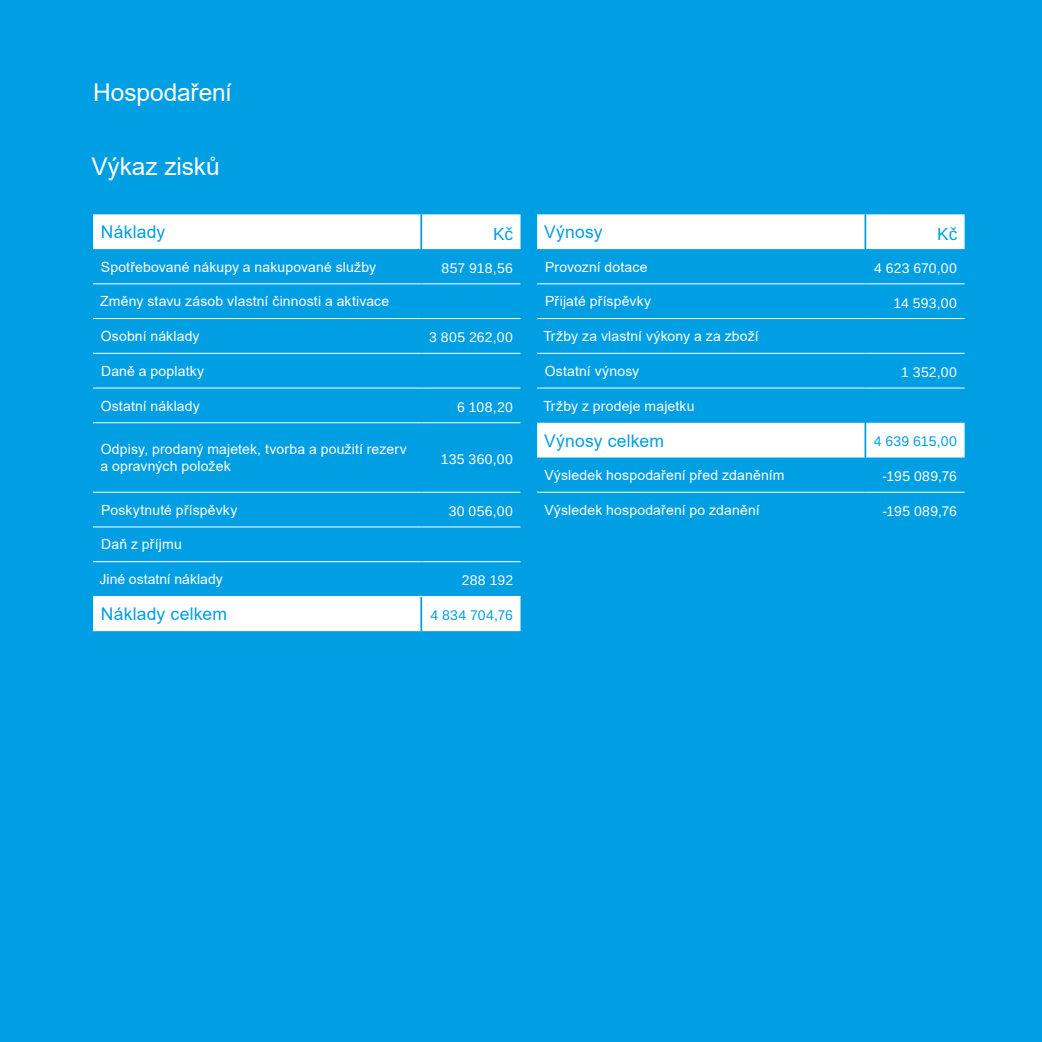
<style>
.page{position:relative;width:1042px;height:1042px;background:#009fe3}
.page>*{position:absolute;margin:0;border:0;box-sizing:border-box;transform-origin:0 0}
.t1{font:24.5px "Arial";letter-spacing:-.005em;color:#fff}
.t2{font:17.5px "Arial";letter-spacing:.01em;color:#009fe3}
.t3{font:17.5px "Arimo";color:#009fe3}
.t4{font:14px/16.8px "Arial";letter-spacing:.01em;color:#fff}
.t5{font:14px "Arimo";letter-spacing:.02em;color:#fff}
.t6{font:14px "Arimo";letter-spacing:.02em;color:#009fe3}
</style>
<div class="page">
<svg style="left:93px;top:214px;width:427px;height:417px"></svg>
<hr style="left:420px;top:214px;width:2px;height:35px;background:#009fe3">
<hr style="left:420px;top:249px;width:2px;height:34px;background:#009fe3">
<hr style="left:420px;top:284px;width:2px;height:34px;background:#009fe3">
<hr style="left:420px;top:319px;width:2px;height:34px;background:#009fe3">
<hr style="left:420px;top:354px;width:2px;height:33px;background:#009fe3">
<hr style="left:420px;top:388px;width:2px;height:34px;background:#009fe3">
<hr style="left:420px;top:423px;width:2px;height:69px;background:#009fe3">
<hr style="left:420px;top:493px;width:2px;height:33px;background:#009fe3">
<hr style="left:420px;top:527px;width:2px;height:34px;background:#009fe3">
<hr style="left:420px;top:562px;width:2px;height:34px;background:#009fe3">
<hr style="left:420px;top:597px;width:2px;height:34px;background:#009fe3">
<hr style="left:93px;top:283px;width:328px;height:1px;background:#fff">
<hr style="left:421px;top:283px;width:99px;height:1px;background:#fff">
<hr style="left:93px;top:318px;width:328px;height:1px;background:#fff">
<hr style="left:421px;top:318px;width:99px;height:1px;background:#fff">
<hr style="left:93px;top:353px;width:328px;height:1px;background:#fff">
<hr style="left:421px;top:353px;width:99px;height:1px;background:#fff">
<hr style="left:93px;top:387px;width:328px;height:1px;background:#fff">
<hr style="left:421px;top:387px;width:99px;height:1px;background:#fff">
<hr style="left:93px;top:422px;width:328px;height:1px;background:#fff">
<hr style="left:421px;top:422px;width:99px;height:1px;background:#fff">
<hr style="left:93px;top:492px;width:328px;height:1px;background:#fff">
<hr style="left:421px;top:492px;width:99px;height:1px;background:#fff">
<hr style="left:93px;top:526px;width:328px;height:1px;background:#fff">
<hr style="left:421px;top:526px;width:99px;height:1px;background:#fff">
<hr style="left:93px;top:561px;width:328px;height:1px;background:#fff">
<hr style="left:421px;top:561px;width:99px;height:1px;background:#fff">
<hr style="left:93px;top:596px;width:328px;height:1px;background:#fff">
<hr style="left:421px;top:596px;width:99px;height:1px;background:#fff">
<svg style="left:537px;top:214px;width:427px;height:243px"></svg>
<hr style="left:864px;top:214px;width:2px;height:35px;background:#009fe3">
<hr style="left:864px;top:249px;width:2px;height:34px;background:#009fe3">
<hr style="left:864px;top:284px;width:2px;height:34px;background:#009fe3">
<hr style="left:864px;top:319px;width:2px;height:34px;background:#009fe3">
<hr style="left:864px;top:354px;width:2px;height:33px;background:#009fe3">
<hr style="left:864px;top:388px;width:2px;height:35px;background:#009fe3">
<hr style="left:864px;top:423px;width:2px;height:34px;background:#009fe3">
<hr style="left:537px;top:283px;width:328px;height:1px;background:#fff">
<hr style="left:865px;top:283px;width:99px;height:1px;background:#fff">
<hr style="left:537px;top:318px;width:328px;height:1px;background:#fff">
<hr style="left:865px;top:318px;width:99px;height:1px;background:#fff">
<hr style="left:537px;top:353px;width:328px;height:1px;background:#fff">
<hr style="left:865px;top:353px;width:99px;height:1px;background:#fff">
<hr style="left:537px;top:387px;width:328px;height:1px;background:#fff">
<hr style="left:865px;top:387px;width:99px;height:1px;background:#fff">
<hr style="left:537px;top:492px;width:328px;height:1px;background:#fff">
<hr style="left:865px;top:492px;width:99px;height:1px;background:#fff">
<h1 class="t1" style="left:93px;top:75px;width:140px">Hospodaření</h1>
<h1 class="t1" style="left:91px;top:150px;width:130px">Výkaz zisků</h1>
<p class="t2" style="left:101px;top:220px;width:66px">Náklady</p>
<p class="t3" style="left:493px;top:221px;width:22px">Kč</p>
<p class="t4" style="left:101px;top:258px;width:277px">Spotřebované nákupy a nakupované služby</p>
<p class="t5" style="left:442px;top:258px;width:73px">857 918,56</p>
<p class="t4" style="left:100px;top:293px;width:291px">Změny stavu zásob vlastní činnosti a aktivace</p>
<p class="t4" style="left:101px;top:328px;width:100px">Osobní náklady</p>
<p class="t5" style="left:429px;top:328px;width:85px">3 805 262,00</p>
<p class="t4" style="left:101px;top:362px;width:105px">Daně a poplatky</p>
<p class="t4" style="left:101px;top:397px;width:100px">Ostatní náklady</p>
<p class="t5" style="left:457px;top:397px;width:57px">6 108,20</p>
<p class="t4" style="left:100px;top:441px;width:308px">Odpisy, prodaný majetek, tvorba a použití rezerv a opravných položek</p>
<p class="t5" style="left:441px;top:449px;width:73px">135 360,00</p>
<p class="t4" style="left:101px;top:501px;width:138px">Poskytnuté příspěvky</p>
<p class="t5" style="left:449px;top:501px;width:66px">30 056,00</p>
<p class="t4" style="left:101px;top:536px;width:82px">Daň z příjmu</p>
<p class="t4" style="left:99px;top:571px;width:125px">Jiné ostatní náklady</p>
<p class="t5" style="left:462px;top:571px;width:53px">288 192</p>
<p class="t2" style="left:101px;top:602px;width:128px">Náklady celkem</p>
<p class="t6" style="left:430px;top:605px;width:84px">4 834 704,76</p>
<p class="t2" style="left:544px;top:220px;width:60px">Výnosy</p>
<p class="t3" style="left:937px;top:221px;width:22px">Kč</p>
<p class="t4" style="left:545px;top:258px;width:104px">Provozní dotace</p>
<p class="t5" style="left:874px;top:258px;width:84px">4 623 670,00</p>
<p class="t4" style="left:545px;top:293px;width:107px">Přijaté příspěvky</p>
<p class="t5" style="left:893px;top:293px;width:65px">14 593,00</p>
<p class="t4" style="left:543px;top:328px;width:217px">Tržby za vlastní výkony a za zboží</p>
<p class="t4" style="left:545px;top:362px;width:96px">Ostatní výnosy</p>
<p class="t5" style="left:901px;top:362px;width:57px">1 352,00</p>
<p class="t4" style="left:543px;top:397px;width:153px">Tržby z prodeje majetku</p>
<p class="t2" style="left:544px;top:428px;width:121px">Výnosy celkem</p>
<p class="t6" style="left:874px;top:432px;width:85px">4 639 615,00</p>
<p class="t4" style="left:544px;top:466px;width:241px">Výsledek hospodaření před zdaněním</p>
<p class="t5" style="left:882px;top:466px;width:76px">-195 089,76</p>
<p class="t4" style="left:544px;top:501px;width:217px">Výsledek hospodaření po zdanění</p>
<p class="t5" style="left:882px;top:501px;width:76px">-195 089,76</p>
</div>
